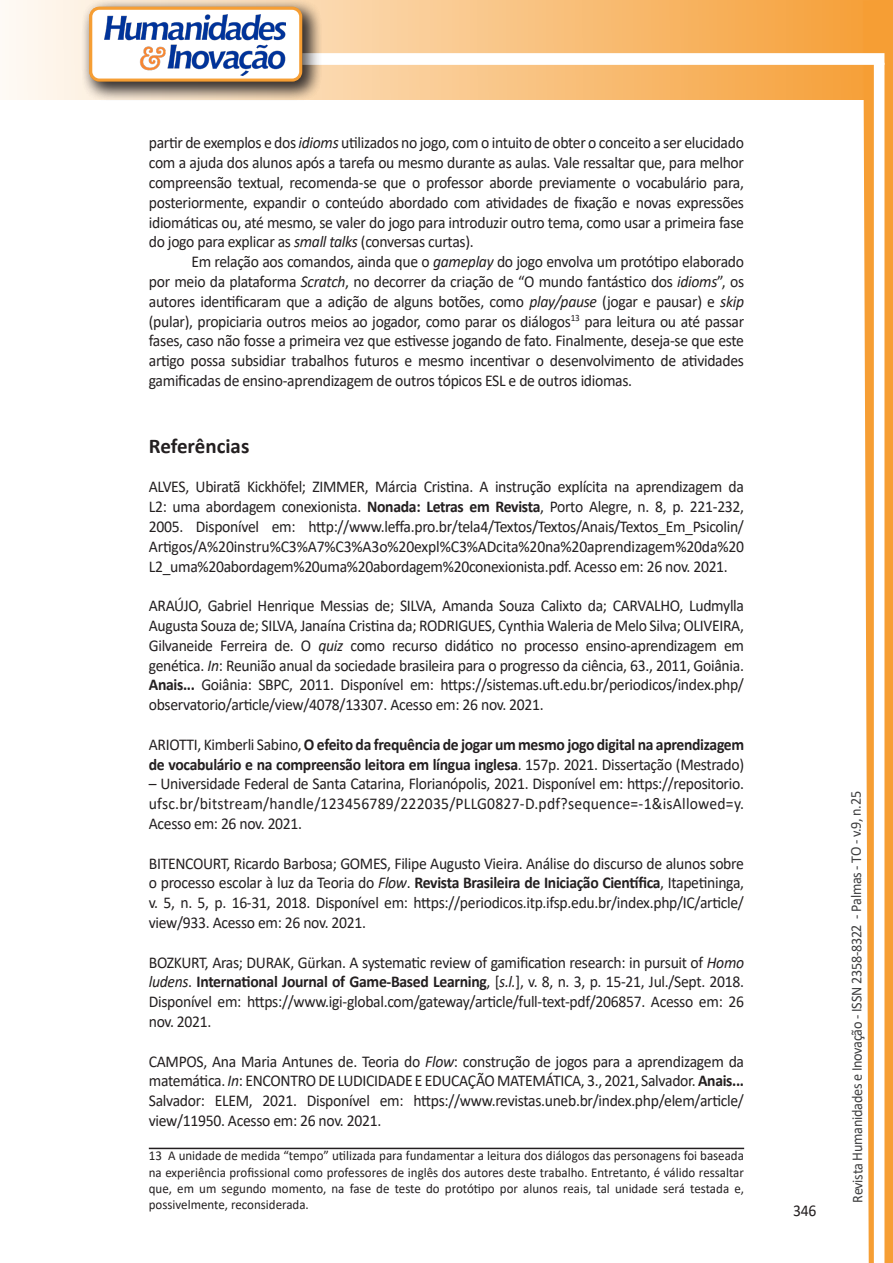
<style>
.page{position:relative;width:893px;height:1263px;background:#fff}
.page>*{position:absolute;margin:0;border:0;box-sizing:border-box;transform-origin:0 0}
.Titulo_2{font:700 21px "Calibri";color:#231f20}
.texto{font:16.5px/19.8px "Calibri";letter-spacing:-.02em;color:#231f20;text-align:justify;scale:.95 1}
.texto-2{font:700 16.5px/19.8px "Calibri";letter-spacing:-.02em;color:#231f20;scale:.95 1}
.t1{font:15px "Calibri";letter-spacing:-.025em;color:#3e3e3f;scale:.95 1}
.Rodapé{font:13.5px/16.2px "Calibri";color:#231f20;text-align:justify;scale:.96 1}
.s1{font-style:italic}
.s2{font-weight:700}
.s3{font-weight:400}
</style>
<div class="page">
<svg style="left:5px;top:0;width:858px;height:100px;background:#f9c484"></svg>
<div style="left:302px;top:53px;width:582px;height:12px;background:#fff;border:2px solid #fff"></div>
<svg style="left:863px;top:0;width:30px;height:1263px"></svg>
<div style="left:81px;top:0;width:241px;height:102px;background:#231f20;opacity:.75"></div>
<svg style="left:91px;top:8px;width:210px;height:72px"></svg>
<div style="left:89px;top:7px;width:213px;height:75px;border:3px solid #f69e34;border-radius:9px"></div>
<hr style="left:149px;top:1148px;width:595px;height:1px;background:#231f20">
<p class="texto" style="left:149px;top:133px;width:628px">partir de exemplos e dos <span class="s1">idioms</span> utilizados no jogo, com o intuito de obter o conceito a ser elucidado com a ajuda dos alunos após a tarefa ou mesmo durante as aulas. Vale ressaltar que, para melhor compreensão textual, recomenda-se que o professor aborde previamente o vocabulário para, posteriormente, expandir o conteúdo abordado com atividades de fixação e novas expressões idiomáticas ou, até mesmo, se valer do jogo para introduzir outro tema, como usar a primeira fase do jogo para explicar as <span class="s1">small talks</span> (conversas curtas).</p>
<p class="texto" style="left:149px;top:251px;width:628px;text-indent:43px">Em relação aos comandos, ainda que o <span class="s1">gameplay</span> do jogo envolva um protótipo elaborado por meio da plataforma <span class="s1">Scratch</span>, no decorrer da criação de “O mundo fantástico dos <span class="s1">idioms</span>”, os autores identificaram que a adição de alguns botões, como <span class="s1">play/pause</span> (jogar e pausar) e <span class="s1">skip </span>(pular), propiciaria outros meios ao jogador, como parar os diálogos<sup>13</sup> para leitura ou até passar fases, caso não fosse a primeira vez que estivesse jogando de fato. Finalmente, deseja-se que este artigo possa subsidiar trabalhos futuros e mesmo incentivar o desenvolvimento de atividades gamificadas de ensino-aprendizagem de outros tópicos ESL e de outros idiomas.</p>
<p class="Titulo_2" style="left:149px;top:431px;width:102px">Referências</p>
<p class="texto" style="left:149px;top:476px;width:628px">ALVES, Ubiratã Kickhöfel; ZIMMER, Márcia Cristina. A instrução explícita na aprendizagem da L2: uma abordagem conexionista. <span class="s2">Nonada: Letras em Revista</span>, Porto Alegre, n. 8, p. 221-232, 2005. Disponível em: http://www.leffa.pro.br/tela4/Textos/Textos/Anais/Textos_Em_Psicolin/ Artigos/A%20instru%C3%A7%C3%A3o%20expl%C3%ADcita%20na%20aprendizagem%20da%20<br>L2_uma%20abordagem%20uma%20abordagem%20conexionista.pdf. Acesso em: 26 nov. 2021.</p>
<p class="texto" style="left:149px;top:595px;width:628px">ARAÚJO, Gabriel Henrique Messias de; SILVA, Amanda Souza Calixto da; CARVALHO, Ludmylla Augusta Souza de; SILVA, Janaína Cristina da; RODRIGUES, Cynthia Waleria de Melo Silva; OLIVEIRA, Gilvaneide Ferreira de. O <span class="s1">quiz</span> como recurso didático no processo ensino-aprendizagem em genética. <span class="s1">In</span>: Reunião anual da sociedade brasileira para o progresso da ciência, 63., 2011, Goiânia.<br><span class="s2">Anais...</span> Goiânia: SBPC, 2011. Disponível em: https://sistemas.uft.edu.br/periodicos/index.php/ observatorio/article/view/4078/13307. Acesso em: 26 nov. 2021.</p>
<p class="texto-2" style="left:149px;top:734px;width:628px"><span class="s3">ARIOTTI, Kimberli Sabino,</span> O efeito da frequência de jogar um mesmo jogo digital na aprendizagem de vocabulário e na compreensão leitora em língua inglesa<span class="s3">. 157p. 2021. Dissertação (Mestrado)</span></p>
<p class="texto" style="left:149px;top:773px;width:628px">– Universidade Federal de Santa Catarina, Florianópolis, 2021. Disponível em: https://repositorio. ufsc.br/bitstream/handle/123456789/222035/PLLG0827-D.pdf?sequence=-1&amp;isAllowed=y.<br>Acesso em: 26 nov. 2021.</p>
<p class="texto" style="left:149px;top:853px;width:628px">BITENCOURT, Ricardo Barbosa; GOMES, Filipe Augusto Vieira. Análise do discurso de alunos sobre o processo escolar à luz da Teoria do <span class="s1">Flow</span>. <span class="s2">Revista Brasileira de Iniciação Científica</span>, Itapetininga, v. 5, n. 5, p. 16-31, 2018. Disponível em: https://periodicos.itp.ifsp.edu.br/index.php/IC/article/ view/933. Acesso em: 26 nov. 2021.</p>
<p class="texto" style="left:149px;top:952px;width:628px">BOZKURT, Aras; DURAK, Gürkan. A systematic review of gamification research: in pursuit of <span class="s1">Homo ludens</span>. <span class="s2">International Journal of Game-Based Learning</span>, [<span class="s1">s.l.</span>], v. 8, n. 3, p. 15-21, Jul./Sept. 2018.<br>Disponível em: https://www.igi-global.com/gateway/article/full-text-pdf/206857. Acesso em: 26 nov. 2021.</p>
<p class="texto" style="left:149px;top:1051px;width:628px">CAMPOS, Ana Maria Antunes de. Teoria do <span class="s1">Flow</span>: construção de jogos para a aprendizagem da matemática. <span class="s1">In</span>: ENCONTRO DE LUDICIDADE E EDUCAÇÃO MATEMÁTICA, 3., 2021, Salvador. <span class="s2">Anais...<br></span>Salvador: ELEM, 2021. Disponível em: https://www.revistas.uneb.br/index.php/elem/article/ view/11950. Acesso em: 26 nov. 2021.</p>
<p class="Rodapé" style="left:149px;top:1147px;width:621px">13 A unidade de medida “tempo” utilizada para fundamentar a leitura dos diálogos das personagens foi baseada na experiência profissional como professores de inglês dos autores deste trabalho. Entretanto, é válido ressaltar que, em um segundo momento, na fase de teste do protótipo por alunos reais, tal unidade será testada e, possivelmente, reconsiderada.</p>
<p class="texto" style="left:793px;top:1200px;width:26px">346</p>
<p class="t1" style="left:846px;top:1203px;width:435px;rotate:-90deg">Revista Humanidades e Inovação - ISSN 2358-8322 - Palmas - TO - v.9, n.25</p>
</div>
